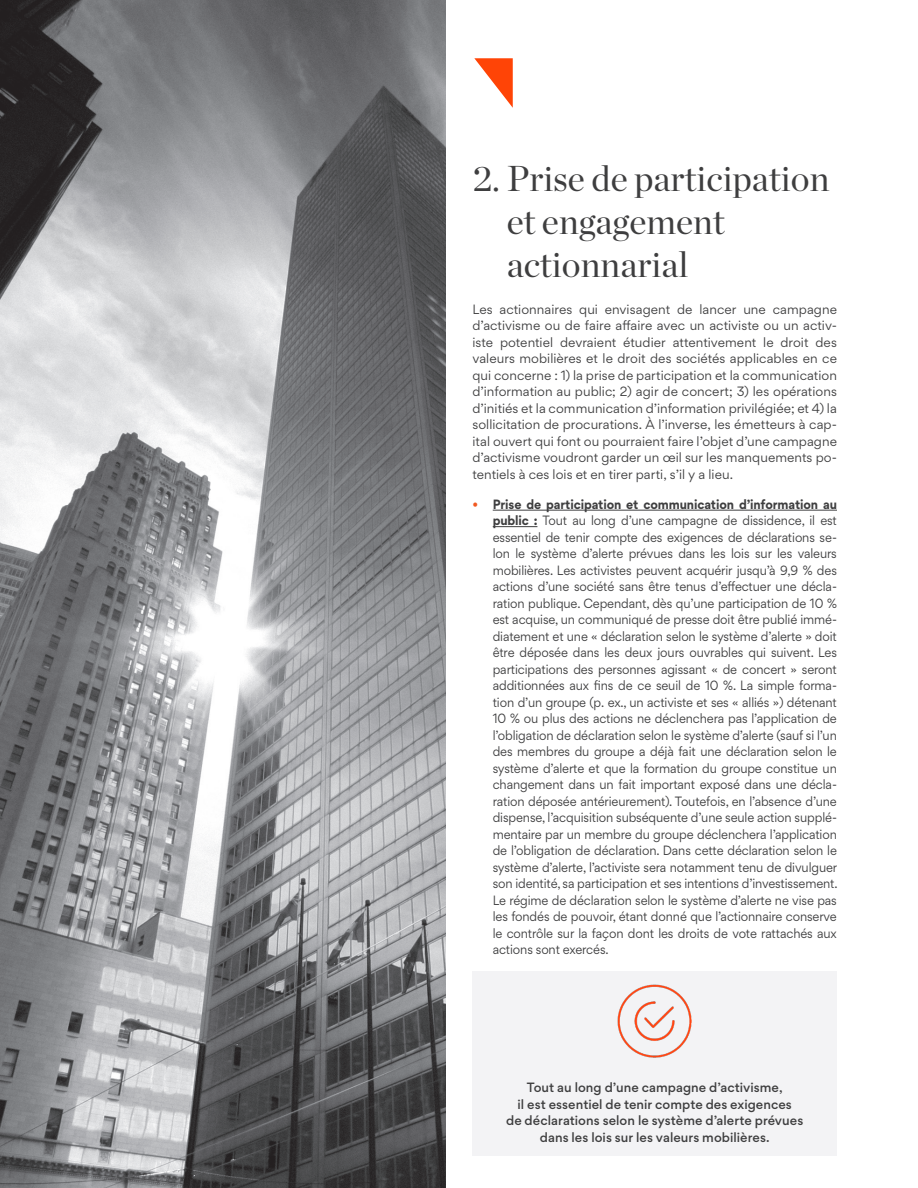
<style>
.page{position:relative;width:918px;height:1188px;background:#fff}
.page>*{position:absolute;margin:0;border:0;box-sizing:border-box;transform-origin:0 0}
.Title_1{font:36px/43.2px "Chronicle Display";color:#3e3e3f}
.Body{font:12px/16.5px "Gordita";letter-spacing:-.01em;color:#3e3e3f;text-align:justify;scale:.95 1}
.Body-2{font:12px/16.5px "Gordita";letter-spacing:-.01em;color:#3e3e3f;text-align:justify}
.Blue_Footnote{font:500 12px/16.5px "Gordita";letter-spacing:.005em;color:#3e3e3f;text-align:center}
.s1{color:#f15921}
.s2{font-weight:700}
</style>
<div class="page">
<img style="left:0;top:0;width:446px;height:1188px">
<svg style="left:474px;top:58px;width:39px;height:50px"></svg>
<hr style="left:493px;top:510px;width:344px;height:1px;background:#3e3e3f">
<hr style="left:493px;top:526px;width:44px;height:1px;background:#3e3e3f">
<div style="left:472px;top:971px;width:365px;height:184px;background:#f3f3f5"></div>
<img style="left:618px;top:984px;width:74px;height:74px">
<p class="Title_1" style="left:507px;top:154px;width:324px;text-indent:-34px">2. Prise de participation et engagement actionnarial</p>
<p class="Body-2" style="left:472px;top:301px;width:366px">Les actionnaires qui envisagent de lancer une campagne d’activisme ou de faire affaire avec un activiste ou un activ&shy;iste potentiel devraient étudier attentivement le droit des valeurs mobilières et le droit des sociétés applicables en ce qui concerne : 1) la prise de participation et la communication d’information au public; 2) agir de concert; 3) les opérations d’initiés et la communication d’information privilégiée; et 4) la sollicitation de procurations. À l’inverse, les émetteurs à cap&shy;ital ouvert qui font ou pourraient faire l’objet d’une campagne d’activisme voudront garder un œil sur les manquements po&shy;tentiels à ces lois et en tirer parti, s’il y a lieu.</p>
<p class="Body" style="left:493px;top:496px;width:365px;text-indent:-20px"><span class="s1">•</span> <span class="s2">Prise de participation et communication d’information au public :</span> Tout au long d’une campagne de dissidence, il est essentiel de tenir compte des exigences de déclarations se&shy;lon le système d’alerte prévues dans les lois sur les valeurs mobilières. Les activistes peuvent acquérir jusqu’à 9,9 % des actions d’une société sans être tenus d’effectuer une décla&shy;ration publique. Cependant, dès qu’une participation de 10 % est acquise, un communiqué de presse doit être publié immé&shy;diatement et une « déclaration selon le système d’alerte » doit être déposée dans les deux jours ouvrables qui suivent. Les participations des personnes agissant « de concert » seront additionnées aux fins de ce seuil de 10 %. La simple forma&shy;tion d’un groupe (p. ex., un activiste et ses « alliés ») détenant 10 % ou plus des actions ne déclenchera pas l’application de l’obligation de déclaration selon le système d’alerte (sauf si l’un des membres du groupe a déjà fait une déclaration selon le système d’alerte et que la formation du groupe constitue un changement dans un fait important exposé dans une décla&shy;ration déposée antérieurement). Toutefois, en l’absence d’une dispense, l’acquisition subséquente d’une seule action supplé&shy;mentaire par un membre du groupe déclenchera l’application de l’obligation de déclaration. Dans cette déclaration selon le système d’alerte, l’activiste sera notamment tenu de divulguer son identité, sa participation et ses intentions d’investissement.<br>Le régime de déclaration selon le système d’alerte ne vise pas les fondés de pouvoir, étant donné que l’actionnaire conserve le contrôle sur la façon dont les droits de vote rattachés aux actions sont exercés.</p>
<p class="Blue_Footnote" style="left:506px;top:1079px;width:299px">Tout au long d’une campagne d’activisme,<br>il est essentiel de tenir compte des exigences<br>de déclarations selon le système d’alerte prévues dans les lois sur les valeurs mobilières.</p>
</div>
